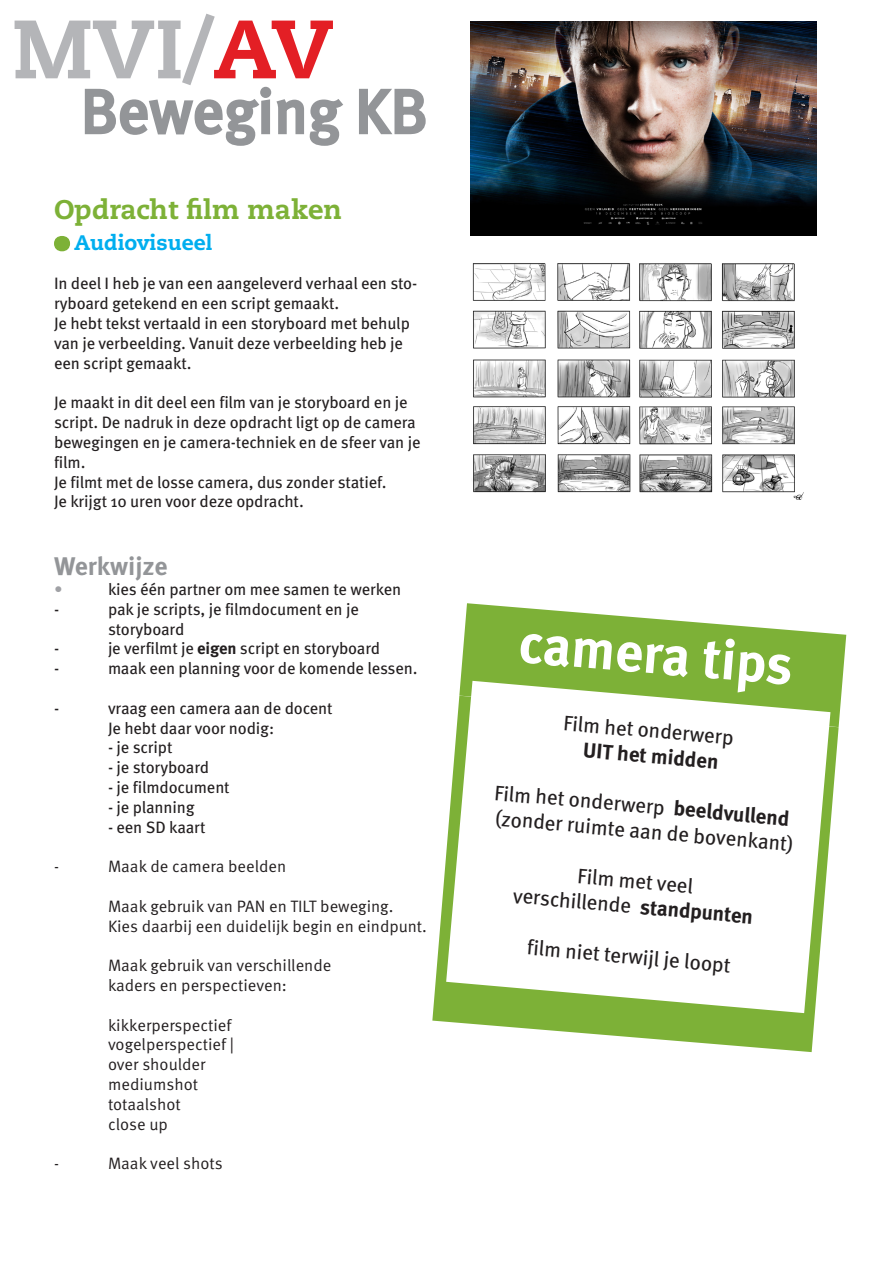
<style>
.page{position:relative;width:893px;height:1263px;background:#fff}
.page>*{position:absolute;margin:0;border:0;box-sizing:border-box;transform-origin:0 0}
.t1{font:800 82.5px "Caecilia LT Std";color:#b4b5b8}
.t2{font:61.5px "Meta OT";letter-spacing:-.005em;color:#939598}
.kop_2{font:700 55.5px "Meta OT";color:#fff}
.t3{font:800 27px "Caecilia LT Std";color:#7db137}
.t4{font:700 25.5px "Meta OT";letter-spacing:-.005em;color:#939598}
.kop_2-2{font:21px/25.2px "Meta OT";color:#231f20;text-align:center}
.t5{font:800 21px "Caecilia LT Std";color:#00aeef}
.kop_2-3{font:16.5px/19.8px "Meta OT";letter-spacing:-.01em;color:#231f20}
.kop_2-4{font:16.5px "Meta OT";color:#231f20}
.kop_2-5{font:16.5px "Meta OT";color:#a0a1a5}
.s1{color:#e31f25}
.s2{font-weight:700}
</style>
<div class="page">
<div style="left:54px;top:236px;width:16px;height:15px;background:#7db137;border-radius:50%"></div>
<img style="left:470px;top:21px;width:346px;height:214px">
<svg style="left:84px;top:86px;width:259px;height:60px"></svg>
<svg style="left:359px;top:88px;width:67px;height:47px"></svg>
<img style="left:472px;top:263px;width:332px;height:237px">
<svg style="left:460px;top:603px;width:386px;height:119px;fill:#7db137"></svg>
<svg style="left:432px;top:696px;width:407px;height:356px"></svg>
<svg style="left:446px;top:681px;width:384px;height:332px"></svg>
<p class="t1" style="left:13px;top:-2px;width:322px">MVI/<span class="s1">AV</span></p>
<p class="t2" style="left:81px;top:72px;width:349px">Beweging KB</p>
<p class="t3" style="left:54px;top:193px;width:289px">Opdracht film maken</p>
<p class="t5" style="left:74px;top:229px;width:140px">Audiovisueel</p>
<p class="kop_2-3" style="left:54px;top:274px;width:365px">In deel I heb je van een aangeleverd verhaal een sto&shy;ryboard getekend en een script gemaakt.</p>
<p class="kop_2-3" style="left:54px;top:314px;width:357px">Je hebt tekst vertaald in een storyboard met behulp van je verbeelding. Vanuit deze verbeelding heb je een script gemaakt.</p>
<p class="kop_2-3" style="left:54px;top:393px;width:368px">Je maakt in dit deel een film van je storyboard en je script. De nadruk in deze opdracht ligt op de camera bewegingen en je camera-techniek en de sfeer van je film.</p>
<p class="kop_2-3" style="left:54px;top:472px;width:334px">Je filmt met de losse camera, dus zonder statief.</p>
<p class="kop_2-3" style="left:54px;top:492px;width:251px">Je krijgt 10 uren voor deze opdracht.</p>
<p class="t4" style="left:54px;top:550px;width:115px">Werkwijze</p>
<p class="kop_2-5" style="left:54px;top:579px;width:10px">•</p>
<p class="kop_2-3" style="left:108px;top:580px;width:295px">kies één partner om mee samen te werken</p>
<p class="kop_2-3" style="left:54px;top:600px;width:7px">-</p>
<p class="kop_2-3" style="left:108px;top:600px;width:252px">pak je scripts, je filmdocument en je</p>
<p class="kop_2-3" style="left:108px;top:619px;width:78px">storyboard</p>
<p class="kop_2-3" style="left:54px;top:639px;width:7px">-</p>
<p class="kop_2-3" style="left:108px;top:639px;width:274px">je verfilmt je <span class="s2">eigen</span> script en storyboard</p>
<p class="kop_2-3" style="left:54px;top:659px;width:7px">-</p>
<p class="kop_2-3" style="left:108px;top:659px;width:311px">maak een planning voor de komende lessen.</p>
<p class="kop_2-3" style="left:54px;top:699px;width:7px">-</p>
<p class="kop_2-3" style="left:108px;top:699px;width:226px">vraag een camera aan de docent</p>
<p class="kop_2-3" style="left:108px;top:718px;width:168px">Je hebt daar voor nodig:</p>
<p class="kop_2-3" style="left:108px;top:738px;width:66px">- je script</p>
<p class="kop_2-3" style="left:108px;top:758px;width:103px">- je storyboard</p>
<p class="kop_2-3" style="left:108px;top:778px;width:123px">- je filmdocument</p>
<p class="kop_2-3" style="left:108px;top:798px;width:88px">- je planning</p>
<p class="kop_2-3" style="left:108px;top:817px;width:99px">- een SD kaart</p>
<p class="kop_2-4" style="left:54px;top:856px;width:6px">-</p>
<p class="kop_2-4" style="left:108px;top:856px;width:180px">Maak de camera beelden</p>
<p class="kop_2-4" style="left:108px;top:895px;width:287px">Maak gebruik van PAN en TILT beweging.</p>
<p class="kop_2-4" style="left:108px;top:915px;width:320px">Kies daarbij een duidelijk begin en eindpunt.</p>
<p class="kop_2-4" style="left:108px;top:955px;width:225px">Maak gebruik van verschillende</p>
<p class="kop_2-4" style="left:108px;top:975px;width:180px">kaders en perspectieven:</p>
<p class="kop_2-4" style="left:108px;top:1014px;width:125px">kikkerperspectief</p>
<p class="kop_2-4" style="left:108px;top:1034px;width:128px">vogelperspectief |</p>
<p class="kop_2-4" style="left:108px;top:1054px;width:99px">over shoulder</p>
<p class="kop_2-4" style="left:108px;top:1074px;width:92px">mediumshot</p>
<p class="kop_2-4" style="left:108px;top:1093px;width:74px">totaalshot</p>
<p class="kop_2-4" style="left:108px;top:1113px;width:61px">close up</p>
<p class="kop_2-4" style="left:54px;top:1153px;width:6px">-</p>
<p class="kop_2-4" style="left:108px;top:1153px;width:116px">Maak veel shots</p>
<p class="kop_2" style="left:522px;top:607px;width:277px;rotate:5deg">camera tips</p>
<p class="kop_2-2" style="left:564px;top:711px;width:173px;rotate:5deg">Film het onderwerp<br><span class="s2">UIT het midden</span></p>
<p class="kop_2-2" style="left:495px;top:781px;width:304px;text-align:left;rotate:5deg">Film het onderwerp <span class="s2">beeldvullend </span>(zonder ruimte aan de bovenkant)</p>
<p class="kop_2-2" style="left:579px;top:864px;width:118px;rotate:5deg">Film met veel</p>
<p class="kop_2-2" style="left:514px;top:883px;width:242px;rotate:5deg">verschillende <span class="s2">standpunten</span></p>
<p class="kop_2-2" style="left:528px;top:935px;width:206px;rotate:5deg">film niet terwijl je loopt</p>
</div>
